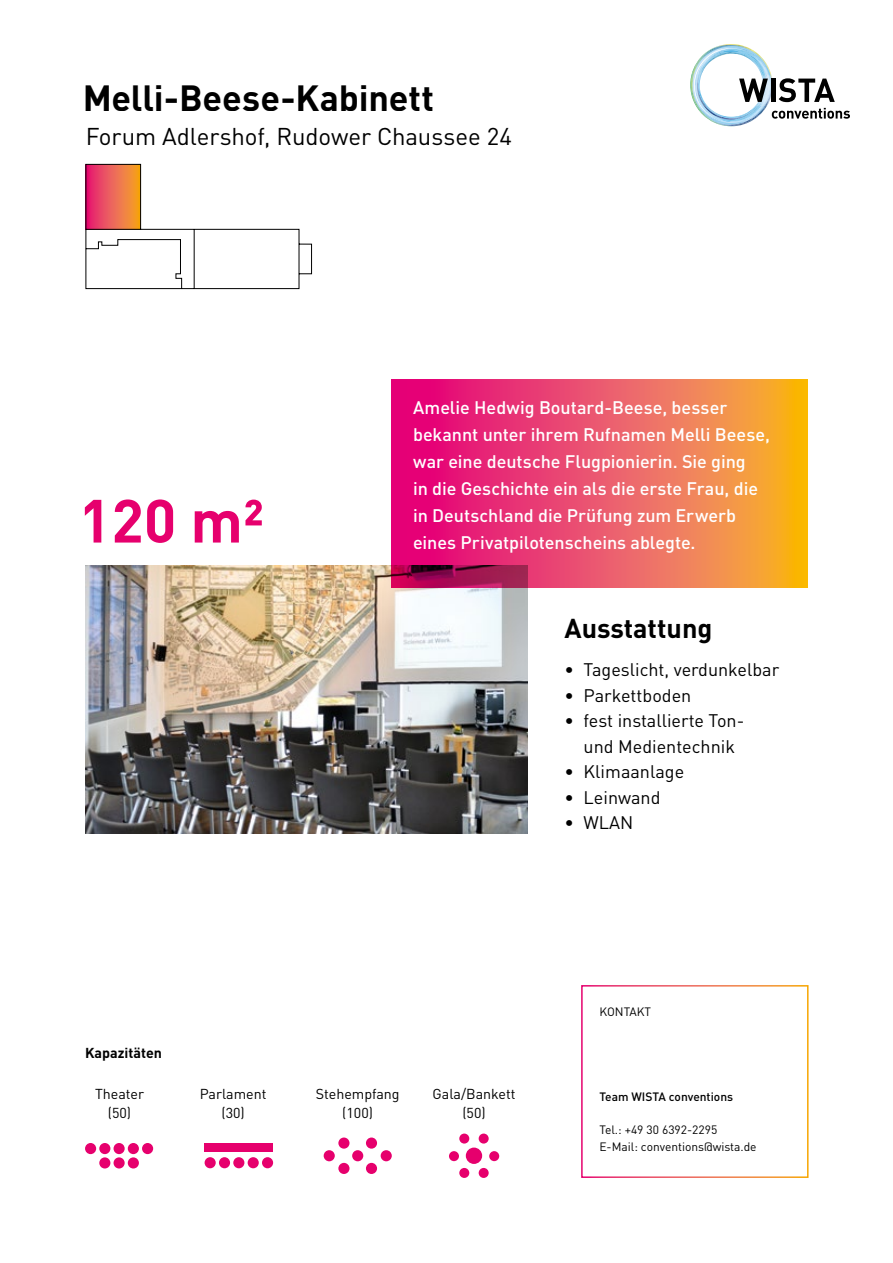
<style>
.page{position:relative;width:893px;height:1263px;background:#fff}
.page>*{position:absolute;margin:0;border:0;box-sizing:border-box;transform-origin:0 0}
.t1{font:700 60px "DIN";color:#e6006d}
.t2{font:700 36px "DIN";letter-spacing:-.005em;color:#000}
.t3{font:700 27px "DIN";color:#000}
.t4{font:24px "DIN";letter-spacing:-.005em;color:#000}
.t5{font:500 18px/27px "DIN";letter-spacing:-.005em;color:#fff}
.t6{font:18px/25.5px "DIN";color:#000;text-align:center}
.t7{font:14.25px/19.5px "DIN";color:#000;text-align:center}
.t8{font:700 14.25px "DIN";color:#000}
.t9{font:12px/16.5px "DIN";color:#000}
.t10{font:500 12px "DIN";color:#000}
</style>
<div class="page">
<div style="left:581px;top:985px;width:227px;height:193px;border:2px solid #fff"></div>
<svg style="left:690px;top:44px;width:160px;height:83px"></svg>
<img style="left:85px;top:565px;width:442px;height:268px">
<svg style="left:392px;top:379px;width:416px;height:208px;background:#e9585f"></svg>
<div style="left:449px;top:1151px;width:10px;height:10px;background:#e6006d;border-radius:50%"></div>
<div style="left:489px;top:1151px;width:10px;height:10px;background:#e6006d;border-radius:50%"></div>
<div style="left:466px;top:1147px;width:16px;height:17px;background:#e6006d;border-radius:50%"></div>
<div style="left:459px;top:1168px;width:10px;height:10px;background:#e6006d;border-radius:50%"></div>
<div style="left:479px;top:1168px;width:10px;height:10px;background:#e6006d;border-radius:50%"></div>
<div style="left:459px;top:1133px;width:10px;height:10px;background:#e6006d;border-radius:50%"></div>
<div style="left:479px;top:1133px;width:10px;height:10px;background:#e6006d;border-radius:50%"></div>
<div style="left:85px;top:1143px;width:11px;height:11px;background:#e6006d;border-radius:50%"></div>
<div style="left:114px;top:1143px;width:11px;height:11px;background:#e6006d;border-radius:50%"></div>
<div style="left:114px;top:1157px;width:11px;height:11px;background:#e6006d;border-radius:50%"></div>
<div style="left:99px;top:1143px;width:11px;height:11px;background:#e6006d;border-radius:50%"></div>
<div style="left:99px;top:1157px;width:11px;height:11px;background:#e6006d;border-radius:50%"></div>
<div style="left:128px;top:1143px;width:11px;height:11px;background:#e6006d;border-radius:50%"></div>
<div style="left:128px;top:1157px;width:11px;height:11px;background:#e6006d;border-radius:50%"></div>
<div style="left:142px;top:1143px;width:11px;height:11px;background:#e6006d;border-radius:50%"></div>
<div style="left:338px;top:1137px;width:11px;height:12px;background:#e6006d;border-radius:50%"></div>
<div style="left:366px;top:1137px;width:11px;height:12px;background:#e6006d;border-radius:50%"></div>
<div style="left:338px;top:1163px;width:11px;height:11px;background:#e6006d;border-radius:50%"></div>
<div style="left:366px;top:1163px;width:11px;height:11px;background:#e6006d;border-radius:50%"></div>
<div style="left:324px;top:1150px;width:11px;height:11px;background:#e6006d;border-radius:50%"></div>
<div style="left:352px;top:1150px;width:11px;height:11px;background:#e6006d;border-radius:50%"></div>
<div style="left:381px;top:1150px;width:11px;height:11px;background:#e6006d;border-radius:50%"></div>
<div style="left:205px;top:1157px;width:11px;height:11px;background:#e6006d;border-radius:50%"></div>
<div style="left:233px;top:1157px;width:11px;height:11px;background:#e6006d;border-radius:50%"></div>
<div style="left:219px;top:1157px;width:11px;height:11px;background:#e6006d;border-radius:50%"></div>
<div style="left:248px;top:1157px;width:11px;height:11px;background:#e6006d;border-radius:50%"></div>
<div style="left:262px;top:1157px;width:11px;height:11px;background:#e6006d;border-radius:50%"></div>
<div style="left:205px;top:1143px;width:68px;height:8px;background:#e6006d"></div>
<svg style="left:85px;top:164px;width:227px;height:125px"></svg>
<h2 class="t2" style="left:82px;top:74px;width:353px">Melli-Beese-Kabinett</h2>
<h3 class="t4" style="left:85px;top:121px;width:428px">Forum Adlershof, Rudower Chaussee 24</h3>
<h1 class="t1" style="left:79px;top:482px;width:187px">120 m²</h1>
<p class="t8" style="left:85px;top:1044px;width:78px">Kapazitäten</p>
<p class="t5" style="left:413px;top:393px;width:358px">Amelie Hedwig Boutard-Beese, besser bekannt unter ihrem Rufnamen Melli Beese, war eine deutsche Flugpionierin. Sie ging<br>in die Geschichte ein als die erste Frau, die in Deutschland die Prüfung zum Erwerb</p>
<p class="t5" style="left:413px;top:528px;width:284px">eines Privatpilotenscheins ablegte.</p>
<h3 class="t3" style="left:564px;top:610px;width:150px">Ausstattung</h3>
<p class="t6" style="left:564px;top:657px;width:216px">• Tageslicht, verdunkelbar</p>
<p class="t6" style="left:564px;top:682px;width:128px">• Parkettboden</p>
<p class="t6" style="left:564px;top:708px;width:181px">• fest installierte Ton&shy;und Medientechnik</p>
<p class="t6" style="left:564px;top:759px;width:121px">• Klimaanlage</p>
<p class="t6" style="left:564px;top:784px;width:98px">• Leinwand</p>
<p class="t6" style="left:564px;top:810px;width:70px">• WLAN</p>
<p class="t9" style="left:599px;top:1003px;width:53px">KONTAKT</p>
<p class="t7" style="left:95px;top:1084px;width:51px">Theater (50)</p>
<p class="t7" style="left:200px;top:1084px;width:68px">Parlament (30)</p>
<p class="t7" style="left:316px;top:1084px;width:85px">Stehempfang (100)</p>
<p class="t7" style="left:433px;top:1084px;width:84px">Gala/Bankett (50)</p>
<p class="t10" style="left:599px;top:1089px;width:135px">Team WISTA conventions</p>
<p class="t9" style="left:599px;top:1121px;width:159px">Tel.: +49 30 6392-2295<br>E-Mail: conventions@wista.de</p>
</div>
